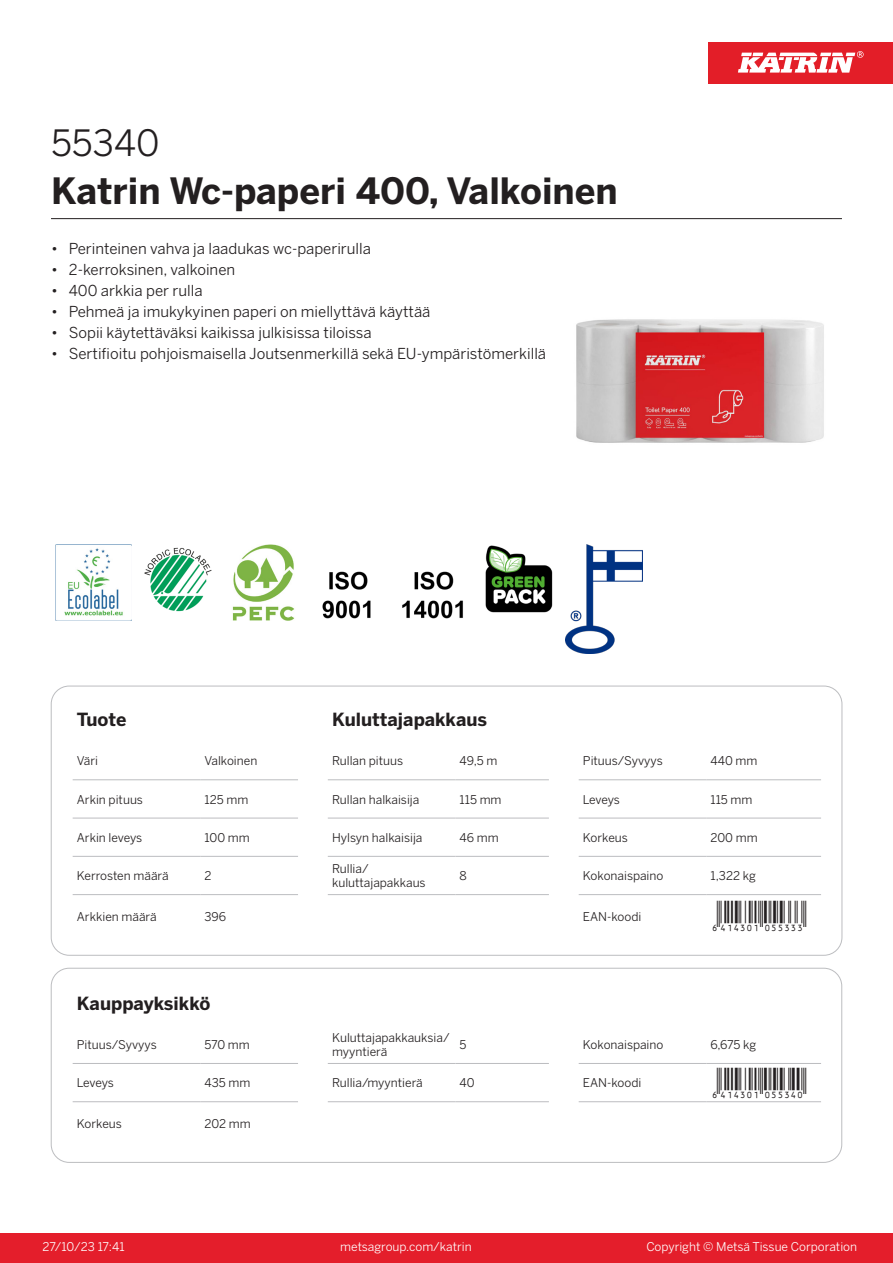
<style>
.page{position:relative;width:893px;height:1263px;background:#fff}
.page>*{position:absolute;margin:0;border:0;box-sizing:border-box;transform-origin:0 0}
.Product_Name{font:700 36px "Benton Sans";color:#231f20}
.External_material_co{font:36px "Benton Sans";color:#231f20}
.T_EAN{font:30px "Viisas EAN Matala";color:#231f20}
.T_TableHeader{font:700 18px "Benton Sans";color:#231f20}
.MarketingBullets{font:15px "Benton Sans";color:#231f20}
.T_TableBody{font:12px/14.4px "Benton Sans";color:#231f20}
.t1{font:12px "Benton Sans";color:#fff}
</style>
<div class="page">
<div style="left:0;top:1233px;width:893px;height:30px;background:#e41e2b"></div>
<div style="left:708px;top:43px;width:185px;height:41px;background:#e31e28"></div>
<svg style="left:738px;top:51px;width:126px;height:22px"></svg>
<hr style="left:73px;top:779px;width:127px;height:1px;background:#bcbdc0">
<hr style="left:200px;top:779px;width:98px;height:1px;background:#bcbdc0">
<hr style="left:328px;top:779px;width:127px;height:1px;background:#bcbdc0">
<hr style="left:455px;top:779px;width:94px;height:1px;background:#bcbdc0">
<hr style="left:579px;top:779px;width:127px;height:1px;background:#bcbdc0">
<hr style="left:706px;top:779px;width:115px;height:1px;background:#bcbdc0">
<hr style="left:73px;top:818px;width:127px;height:1px;background:#bcbdc0">
<hr style="left:200px;top:818px;width:98px;height:1px;background:#bcbdc0">
<hr style="left:328px;top:818px;width:127px;height:1px;background:#bcbdc0">
<hr style="left:455px;top:818px;width:94px;height:1px;background:#bcbdc0">
<hr style="left:579px;top:818px;width:127px;height:1px;background:#bcbdc0">
<hr style="left:706px;top:818px;width:115px;height:1px;background:#bcbdc0">
<hr style="left:73px;top:856px;width:127px;height:1px;background:#bcbdc0">
<hr style="left:200px;top:856px;width:98px;height:1px;background:#bcbdc0">
<hr style="left:328px;top:856px;width:127px;height:1px;background:#bcbdc0">
<hr style="left:455px;top:856px;width:94px;height:1px;background:#bcbdc0">
<hr style="left:579px;top:856px;width:127px;height:1px;background:#bcbdc0">
<hr style="left:706px;top:856px;width:115px;height:1px;background:#bcbdc0">
<hr style="left:73px;top:894px;width:127px;height:1px;background:#bcbdc0">
<hr style="left:200px;top:894px;width:98px;height:1px;background:#bcbdc0">
<hr style="left:328px;top:894px;width:127px;height:1px;background:#bcbdc0">
<hr style="left:455px;top:894px;width:94px;height:1px;background:#bcbdc0">
<hr style="left:579px;top:894px;width:127px;height:1px;background:#bcbdc0">
<hr style="left:706px;top:894px;width:115px;height:1px;background:#bcbdc0">
<hr style="left:73px;top:1063px;width:127px;height:1px;background:#bcbdc0">
<hr style="left:200px;top:1063px;width:98px;height:1px;background:#bcbdc0">
<hr style="left:328px;top:1063px;width:127px;height:1px;background:#bcbdc0">
<hr style="left:455px;top:1063px;width:94px;height:1px;background:#bcbdc0">
<hr style="left:579px;top:1063px;width:127px;height:1px;background:#bcbdc0">
<hr style="left:706px;top:1063px;width:115px;height:1px;background:#bcbdc0">
<hr style="left:73px;top:1101px;width:127px;height:1px;background:#bcbdc0">
<hr style="left:200px;top:1101px;width:98px;height:1px;background:#bcbdc0">
<hr style="left:328px;top:1101px;width:127px;height:1px;background:#bcbdc0">
<hr style="left:455px;top:1101px;width:94px;height:1px;background:#bcbdc0">
<hr style="left:579px;top:1101px;width:127px;height:1px;background:#bcbdc0">
<hr style="left:706px;top:1101px;width:115px;height:1px;background:#bcbdc0">
<div style="left:51px;top:968px;width:791px;height:194px;border:1px solid #bcbdc0;border-radius:18px"></div>
<img style="left:576px;top:319px;width:248px;height:124px">
<img style="left:55px;top:544px;width:77px;height:77px">
<img style="left:144px;top:547px;width:68px;height:65px">
<img style="left:232px;top:544px;width:63px;height:77px">
<img style="left:322px;top:571px;width:49px;height:48px">
<img style="left:402px;top:571px;width:61px;height:48px">
<img style="left:485px;top:545px;width:68px;height:68px">
<img style="left:566px;top:544px;width:76px;height:109px">
<hr style="left:51px;top:218px;width:791px;height:1px;background:#231f20">
<p class="External_material_co" style="left:51px;top:121px;width:110px">55340</p>
<p class="Product_Name" style="left:51px;top:168px;width:568px">Katrin Wc-paperi 400, Valkoinen</p>
<p class="MarketingBullets" style="left:51px;top:239px;width:321px">• Perinteinen vahva ja laadukas wc-paperirulla</p>
<p class="MarketingBullets" style="left:51px;top:260px;width:186px">• 2-kerroksinen, valkoinen</p>
<p class="MarketingBullets" style="left:51px;top:281px;width:153px">• 400 arkkia per rulla</p>
<p class="MarketingBullets" style="left:51px;top:302px;width:381px">• Pehmeä ja imukykyinen paperi on miellyttävä käyttää</p>
<p class="MarketingBullets" style="left:51px;top:323px;width:322px">• Sopii käytettäväksi kaikissa julkisissa tiloissa</p>
<p class="MarketingBullets" style="left:51px;top:344px;width:497px">• Sertifioitu pohjoismaisella Joutsenmerkillä sekä EU-ympäristömerkillä</p>
<p class="T_TableHeader" style="left:77px;top:708px;width:51px">Tuote</p>
<p class="T_TableHeader" style="left:332px;top:708px;width:157px">Kuluttajapakkaus</p>
<p class="T_TableBody" style="left:77px;top:754px;width:23px">Väri</p>
<p class="T_TableBody" style="left:204px;top:754px;width:54px">Valkoinen</p>
<p class="T_TableBody" style="left:332px;top:754px;width:73px">Rullan pituus</p>
<p class="T_TableBody" style="left:460px;top:754px;width:39px">49,5 m</p>
<p class="T_TableBody" style="left:583px;top:754px;width:81px">Pituus/Syvyys</p>
<p class="T_TableBody" style="left:710px;top:754px;width:49px">440 mm</p>
<p class="T_TableBody" style="left:77px;top:792px;width:68px">Arkin pituus</p>
<p class="T_TableBody" style="left:204px;top:792px;width:45px">125 mm</p>
<p class="T_TableBody" style="left:332px;top:792px;width:89px">Rullan halkaisija</p>
<p class="T_TableBody" style="left:460px;top:792px;width:43px">115 mm</p>
<p class="T_TableBody" style="left:583px;top:792px;width:39px">Leveys</p>
<p class="T_TableBody" style="left:710px;top:792px;width:43px">115 mm</p>
<p class="T_TableBody" style="left:77px;top:830px;width:67px">Arkin leveys</p>
<p class="T_TableBody" style="left:204px;top:830px;width:47px">100 mm</p>
<p class="T_TableBody" style="left:332px;top:830px;width:92px">Hylsyn halkaisija</p>
<p class="T_TableBody" style="left:460px;top:830px;width:41px">46 mm</p>
<p class="T_TableBody" style="left:583px;top:830px;width:47px">Korkeus</p>
<p class="T_TableBody" style="left:710px;top:830px;width:49px">200 mm</p>
<p class="T_TableBody" style="left:77px;top:869px;width:93px">Kerrosten määrä</p>
<p class="T_TableBody" style="left:204px;top:869px;width:9px">2</p>
<p class="T_TableBody" style="left:332px;top:861px;width:38px">Rullia/</p>
<p class="T_TableBody" style="left:332px;top:876px;width:95px">kuluttajapakkaus</p>
<p class="T_TableBody" style="left:460px;top:869px;width:9px">8</p>
<p class="T_TableBody" style="left:583px;top:869px;width:82px">Kokonaispaino</p>
<p class="T_TableBody" style="left:710px;top:869px;width:47px">1,322 kg</p>
<p class="T_TableBody" style="left:77px;top:909px;width:81px">Arkkien määrä</p>
<p class="T_TableBody" style="left:204px;top:909px;width:23px">396</p>
<p class="T_TableBody" style="left:583px;top:909px;width:60px">EAN-koodi</p>
<p class="T_EAN" style="left:710px;top:900px;width:97px">*6414301055333*</p>
<p class="T_TableHeader" style="left:77px;top:992px;width:135px">Kauppayksikkö</p>
<p class="T_TableBody" style="left:77px;top:1037px;width:81px">Pituus/Syvyys</p>
<p class="T_TableBody" style="left:204px;top:1037px;width:47px">570 mm</p>
<p class="T_TableBody" style="left:332px;top:1030px;width:119px">Kuluttajapakkauksia/ myyntierä</p>
<p class="T_TableBody" style="left:460px;top:1037px;width:8px">5</p>
<p class="T_TableBody" style="left:583px;top:1037px;width:82px">Kokonaispaino</p>
<p class="T_TableBody" style="left:710px;top:1037px;width:47px">6,675 kg</p>
<p class="T_TableBody" style="left:77px;top:1076px;width:39px">Leveys</p>
<p class="T_TableBody" style="left:204px;top:1076px;width:47px">435 mm</p>
<p class="T_TableBody" style="left:332px;top:1076px;width:92px">Rullia/myyntierä</p>
<p class="T_TableBody" style="left:460px;top:1076px;width:17px">40</p>
<p class="T_TableBody" style="left:583px;top:1076px;width:60px">EAN-koodi</p>
<p class="T_EAN" style="left:710px;top:1067px;width:97px">*6414301055340*</p>
<p class="T_TableBody" style="left:77px;top:1116px;width:47px">Korkeus</p>
<p class="T_TableBody" style="left:204px;top:1116px;width:48px">202 mm</p>
<p class="t1" style="left:43px;top:1239px;width:84px">27/10/23 17:41</p>
<p class="t1" style="left:340px;top:1239px;width:133px">metsagroup.com/katrin</p>
<p class="t1" style="left:646px;top:1239px;width:212px">Copyright © Metsä Tissue Corporation</p>
</div>
